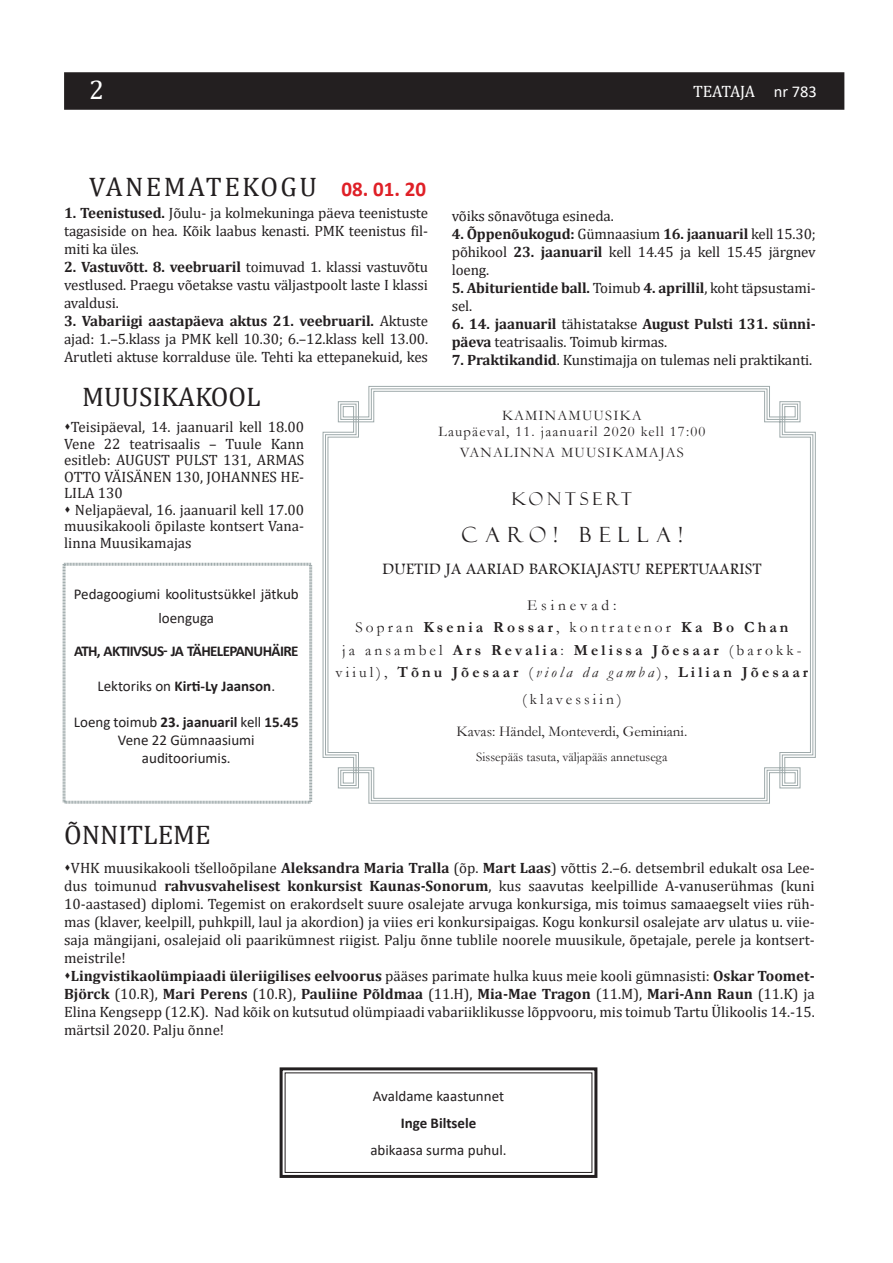
<style>
.page{position:relative;width:893px;height:1263px;background:#fff}
.page>*{position:absolute;margin:0;border:0;box-sizing:border-box;transform-origin:0 0}
.t1{font:27px "Cambria";color:#231f20}
.t2{font:27px "Cambria";letter-spacing:.09em;color:#231f20}
.t3{font:27px "Cambria";color:#fff}
.t4{font:21px "Felix Titling";letter-spacing:.37em;color:#231f20}
.t5{font:700 21px "Calibri";color:#df2027}
.t6{font:17.7px "Felix Titling";letter-spacing:.23em;color:#231f20}
.t7{font:16.5px "Footlight MT Light";letter-spacing:.03em;color:#231f20}
.t8{font:16.5px "Cambria";letter-spacing:-.015em;color:#fff}
.t9{font:700 15.45px/22.5px "Garamond";letter-spacing:.2em;color:#231f20;text-align:center}
.t10{font:15.45px "Garamond";letter-spacing:.2em;color:#231f20}
.t11{font:15px/18px "Cambria";letter-spacing:-.01em;color:#231f20;text-align:justify}
.t12{font:15px/24px "Calibri";color:#231f20;text-align:center}
.t13{font:700 15px/18px "Cambria";letter-spacing:-.01em;color:#231f20}
.t14{font:700 15px "Calibri";color:#231f20}
.t15{font:15px "Garamond";color:#231f20}
.t16{font:700 15px "Calibri";letter-spacing:-.04em;color:#231f20}
.t17{font:14.7px "Garamond";letter-spacing:.08em;color:#231f20}
.t18{font:13.2px "Garamond";color:#231f20}
.s1{font-family:"Calibri"}
.s2{font-weight:700}
.s3{font-weight:400}
.s4{font-weight:400;font-style:italic}
</style>
<div class="page">
<div style="left:64px;top:72px;width:780px;height:38px;background:#231f20"></div>
<svg style="left:325px;top:388px;width:489px;height:414px"></svg>
<svg style="left:327px;top:390px;width:484px;height:409px"></svg>
<svg style="left:62px;top:562px;width:251px;height:242px"></svg>
<svg style="left:279px;top:1067px;width:319px;height:111px"></svg>
<div style="left:285px;top:1072px;width:307px;height:101px;border:1px solid #231f20"></div>
<p class="t3" style="left:89px;top:74px;width:16px">2</p>
<p class="t8" style="left:693px;top:82px;width:125px">TEATAJA <span class="s1">nr 783</span></p>
<p class="t2" style="left:89px;top:171px;width:229px">VANEMATEKOGU</p>
<p class="t5" style="left:341px;top:174px;width:86px">08. 01. 20</p>
<p class="t11" style="left:64px;top:204px;width:365px"><span class="s2">1. Teenistused.</span> Jõulu- ja kolmekuninga päeva teenistuste tagasiside on hea. Kõik laabus kenasti. PMK teenistus fil&shy;miti ka üles.</p>
<p class="t11" style="left:64px;top:258px;width:365px"><span class="s2">2. Vastuvõtt. 8. veebruaril</span> toimuvad 1. klassi vastuvõtu vestlused. Praegu võetakse vastu väljastpoolt laste I klassi avaldusi.</p>
<p class="t11" style="left:64px;top:312px;width:365px"><span class="s2">3. Vabariigi aastapäeva aktus 21. veebruaril.</span> Aktuste ajad: 1.–5.klass ja PMK kell 10.30; 6.–12.klass kell 13.00.<br>Arutleti aktuse korralduse üle. Tehti ka ettepanekuid, kes</p>
<p class="t1" style="left:82px;top:381px;width:180px">MUUSIKAKOOL</p>
<p class="t11" style="left:452px;top:206px;width:163px">võiks sõnavõtuga esineda.</p>
<p class="t11" style="left:452px;top:224px;width:365px"><span class="s2">4. Õppenõukogud:</span> Gümnaasium <span class="s2">16. jaanuaril</span> kell 15.30; põhikool <span class="s2">23. jaanuaril</span> kell 14.45 ja kell 15.45 järgnev loeng.</p>
<p class="t13" style="left:452px;top:278px;width:365px">5. Abiturientide ball. <span class="s3">Toimub</span> 4. aprillil<span class="s3">, koht täpsustami&shy;sel.</span></p>
<p class="t13" style="left:452px;top:314px;width:365px">6. 14. jaanuaril <span class="s3">tähistatakse</span> August Pulsti 131. sünni&shy;päeva <span class="s3">teatrisaalis. Toimub kirmas.</span></p>
<p class="t11" style="left:452px;top:350px;width:362px"><span class="s2">7. Praktikandid</span>. Kunstimajja on tulemas neli praktikanti.</p>
<p class="t11" style="left:64px;top:419px;width:242px;line-height:16.5px">▲Teisipäeval, 14. jaanuaril kell 18.00<br>Vene 22 teatrisaalis – Tuule Kann esitleb: AUGUST PULST 131, ARMAS OTTO VÄISÄNEN 130, JOHANNES HE-LILA 130</p>
<p class="t11" style="left:64px;top:501px;width:242px;line-height:16.5px">▲ Neljapäeval, 16. jaanuaril kell 17.00 muusikakooli õpilaste kontsert Vana&shy;linna Muusikamajas</p>
<p class="t12" style="left:74px;top:582px;width:226px">Pedagoogiumi koolitustsükkel jätkub loenguga</p>
<p class="t16" style="left:74px;top:641px;width:226px">ATH, AKTIIVSUS- JA TÄHELEPANUHÄIRE</p>
<p class="t14" style="left:97px;top:675px;width:179px"><span class="s3">Lektoriks on</span> Kirti-Ly Jaanson<span class="s3">.</span></p>
<p class="t12" style="left:74px;top:712px;width:227px;line-height:18px">Loeng toimub <span class="s2">23. jaanuaril</span> kell <span class="s2">15.45<br></span>Vene 22 Gümnaasiumi</p>
<p class="t12" style="left:142px;top:745px;width:90px">auditooriumis.</p>
<p class="t1" style="left:64px;top:819px;width:148px">ÕNNITLEME</p>
<p class="t17" style="left:502px;top:405px;width:141px">KAMINAMUUSIKA</p>
<p class="t17" style="left:438px;top:421px;width:268px">Laupäeval, 11. jaanuaril 2020 kell 17:00</p>
<p class="t17" style="left:460px;top:442px;width:226px">VANALINNA MUUSIKAMAJAS</p>
<p class="t6" style="left:512px;top:488px;width:122px">KONTSERT</p>
<p class="t4" style="left:461px;top:523px;width:222px">CARO! BELLA!</p>
<p class="t7" style="left:382px;top:559px;width:381px">DUETID JA AARIAD BAROKIAJASTU REPERTUAARIST</p>
<p class="t10" style="left:527px;top:595px;width:91px">E s i n e v a d :</p>
<p class="t9" style="left:355px;top:616px;width:435px"><span class="s3">Sopran</span> Ksenia Rossar<span class="s3">, kontratenor</span> Ka Bo Chan</p>
<p class="t9" style="left:336px;top:639px;width:474px"><span class="s3">ja ansambel</span> Ars Revalia<span class="s3">:</span> Melissa Jõesaar <span class="s3">(barokk&shy;viiul),</span> Tõnu Jõesaar <span class="s3">(</span><span class="s4">viola da gamba</span><span class="s3">),</span> Lilian Jõesaar</p>
<p class="t10" style="left:522px;top:689px;width:101px">(klavessiin)</p>
<p class="t15" style="left:456px;top:721px;width:232px">Kavas: Händel, Monteverdi, Geminiani.</p>
<p class="t18" style="left:476px;top:748px;width:193px">Sissepääs tasuta, väljapääs annetusega</p>
<p class="t11" style="left:64px;top:859px;width:752px">▲VHK muusikakooli tšelloõpilane <span class="s2">Aleksandra Maria Tralla</span> (õp. <span class="s2">Mart Laas</span>) võttis 2.–6. detsembril edukalt osa Lee&shy;dus toimunud <span class="s2">rahvusvahelisest konkursist Kaunas-Sonorum</span>, kus saavutas keelpillide A-vanuserühmas (kuni 10-aastased) diplomi. Tegemist on erakordselt suure osalejate arvuga konkursiga, mis toimus samaaegselt viies rüh&shy;mas (klaver, keelpill, puhkpill, laul ja akordion) ja viies eri konkursipaigas. Kogu konkursil osalejate arv ulatus u. viie&shy;saja mängijani, osalejaid oli paarikümnest riigist. Palju õnne tublile noorele muusikule, õpetajale, perele ja kontsert&shy;meistrile!</p>
<p class="t11" style="left:64px;top:967px;width:752px">▲<span class="s2">Lingvistikaolümpiaadi üleriigilises eelvoorus</span> pääses parimate hulka kuus meie kooli gümnasisti: <span class="s2">Oskar Toomet-Björck</span> (10.R), <span class="s2">Mari Perens</span> (10.R), <span class="s2">Pauliine Põldmaa</span> (11.H), <span class="s2">Mia-Mae Tragon</span> (11.M), <span class="s2">Mari-Ann Raun</span> (11.K) ja Elina Kengsepp (12.K). Nad kõik on kutsutud olümpiaadi vabariiklikusse lõppvooru, mis toimub Tartu Ülikoolis 14.-15. märtsil 2020. Palju õnne!</p>
<p class="t12" style="left:373px;top:1084px;width:133px">Avaldame kaastunnet</p>
<p class="t14" style="left:401px;top:1113px;width:77px">Inge Biltsele</p>
<p class="t12" style="left:370px;top:1138px;width:138px">abikaasa surma puhul.</p>
</div>
